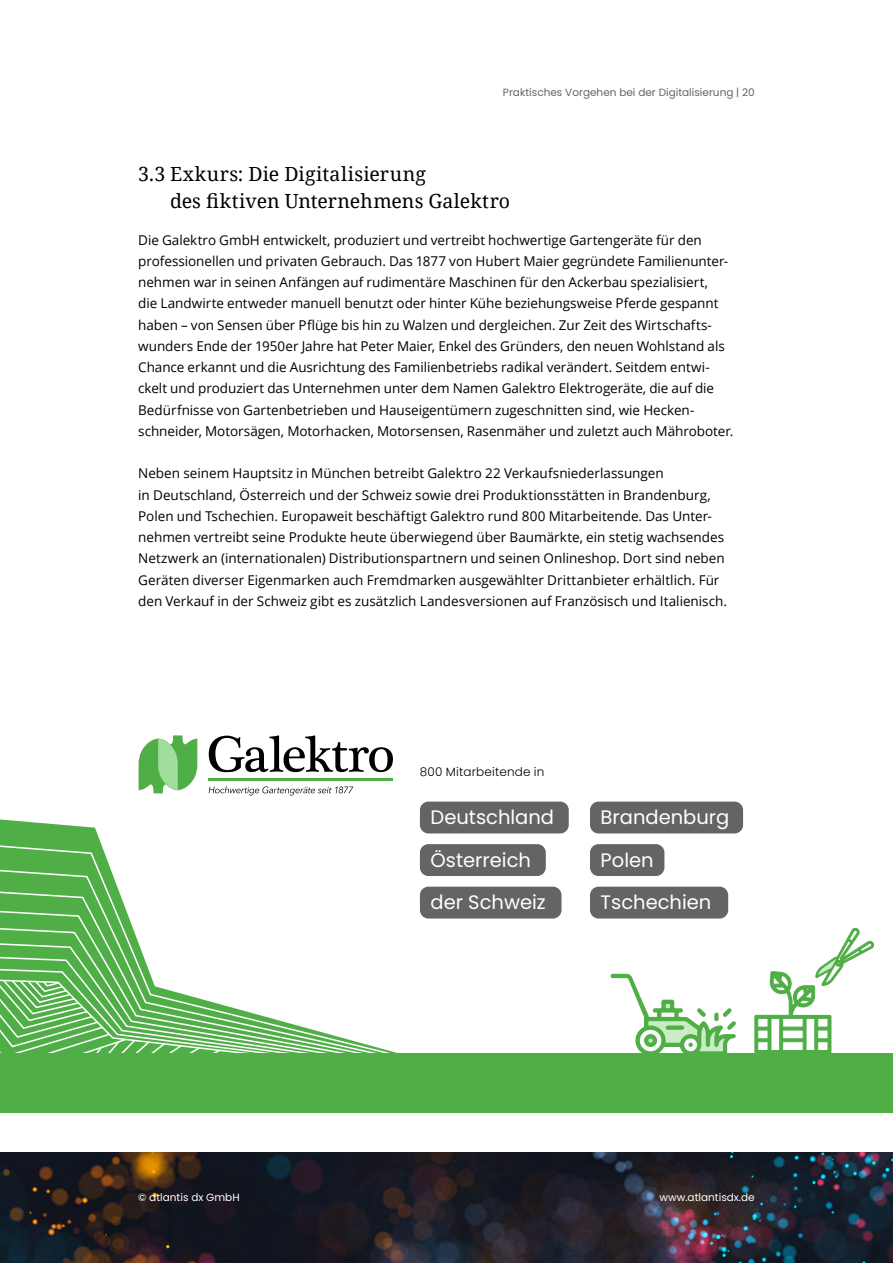
<style>
.page{position:relative;width:893px;height:1263px;background:#fff}
.page>*{position:absolute;margin:0;border:0;box-sizing:border-box;transform-origin:0 0}
.t1{font:19.5px "Noto Serif";letter-spacing:.005em;color:#000}
.t2{font:19.5px/42.6px "Poppins";color:#fff}
.t3{font:13.5px/21.3px "Open Sans";color:#000}
.t4{font:300 12px "Poppins";letter-spacing:.015em;color:#000}
.t5{font:10.5px "Poppins";color:#646464}
.t6{font:10.5px "Poppins";color:#fff}
</style>
<div class="page">
<img style="left:0;top:1152px;width:893px;height:111px">
<div style="left:0;top:1053px;width:893px;height:59px;background:#50ae47"></div>
<svg style="left:754px;top:927px;width:120px;height:126px"></svg>
<svg style="left:610px;top:974px;width:126px;height:79px"></svg>
<svg style="left:0;top:819px;width:137px;height:119px"></svg>
<svg style="left:0;top:938px;width:397px;height:115px"></svg>
<div style="left:420px;top:801px;width:149px;height:32px;background:#646464;border-radius:9px"></div>
<div style="left:590px;top:801px;width:153px;height:32px;background:#646464;border-radius:9px"></div>
<div style="left:420px;top:844px;width:126px;height:32px;background:#646464;border-radius:9px"></div>
<div style="left:590px;top:844px;width:74px;height:32px;background:#646464;border-radius:9px"></div>
<div style="left:420px;top:887px;width:141px;height:31px;background:#646464;border-radius:9px"></div>
<div style="left:590px;top:887px;width:138px;height:31px;background:#646464;border-radius:9px"></div>
<svg style="left:209px;top:735px;width:184px;height:37px"></svg>
<svg style="left:209px;top:786px;width:144px;height:9px"></svg>
<hr style="left:208px;top:779px;width:184px;height:2px;background:#50ae47">
<svg style="left:139px;top:735px;width:58px;height:58px"></svg>
<h1 class="t1" style="left:138px;top:160px;width:289px">3.3 Exkurs: Die Digitalisierung</h1>
<p class="t5" style="left:503px;top:86px;width:253px">Praktisches Vorgehen bei der Digitalisierung | 20</p>
<h1 class="t1" style="left:170px;top:187px;width:342px">des fiktiven Unternehmens Galektro</h1>
<p class="t3" style="left:138px;top:229px;width:597px">Die Galektro GmbH entwickelt, produziert und vertreibt hochwertige Gartengeräte für den professionellen und privaten Gebrauch. Das 1877 von Hubert Maier gegründete Familienunter&shy;nehmen war in seinen Anfängen auf rudimentäre Maschinen für den Ackerbau spezialisiert,<br>die Landwirte entweder manuell benutzt oder hinter Kühe beziehungsweise Pferde gespannt haben – von Sensen über Pflüge bis hin zu Walzen und dergleichen. Zur Zeit des Wirtschafts&shy;wunders Ende der 1950er Jahre hat Peter Maier, Enkel des Gründers, den neuen Wohlstand als Chance erkannt und die Ausrichtung des Familienbetriebs radikal verändert. Seitdem entwi&shy;ckelt und produziert das Unternehmen unter dem Namen Galektro Elektrogeräte, die auf die Bedürfnisse von Gartenbetrieben und Hauseigentümern zugeschnitten sind, wie Hecken&shy;schneider, Motorsägen, Motorhacken, Motorsensen, Rasenmäher und zuletzt auch Mähroboter.</p>
<p class="t3" style="left:138px;top:462px;width:590px">Neben seinem Hauptsitz in München betreibt Galektro 22 Verkaufsniederlassungen<br>in Deutschland, Österreich und der Schweiz sowie drei Produktionsstätten in Brandenburg, Polen und Tschechien. Europaweit beschäftigt Galektro rund 800 Mitarbeitende. Das Unter&shy;nehmen vertreibt seine Produkte heute überwiegend über Baumärkte, ein stetig wachsendes Netzwerk an (internationalen) Distributionspartnern und seinen Onlineshop. Dort sind neben Geräten diverser Eigenmarken auch Fremdmarken ausgewählter Drittanbieter erhältlich. Für den Verkauf in der Schweiz gibt es zusätzlich Landesversionen auf Französisch und Italienisch.</p>
<p class="t4" style="left:420px;top:765px;width:126px">800 Mitarbeitende in</p>
<h1 class="t2" style="left:431px;top:796px;width:125px">Deutschland<br>Österreich</h1>
<h1 class="t2" style="left:601px;top:796px;width:130px">Brandenburg</h1>
<h1 class="t2" style="left:601px;top:839px;width:55px">Polen</h1>
<h1 class="t2" style="left:431px;top:881px;width:117px">der Schweiz</h1>
<h1 class="t2" style="left:601px;top:881px;width:112px">Tschechien</h1>
<p class="t6" style="left:138px;top:1191px;width:103px">© atlantis dx GmbH</p>
<p class="t6" style="left:660px;top:1191px;width:97px">www.atlantisdx.de</p>
</div>
